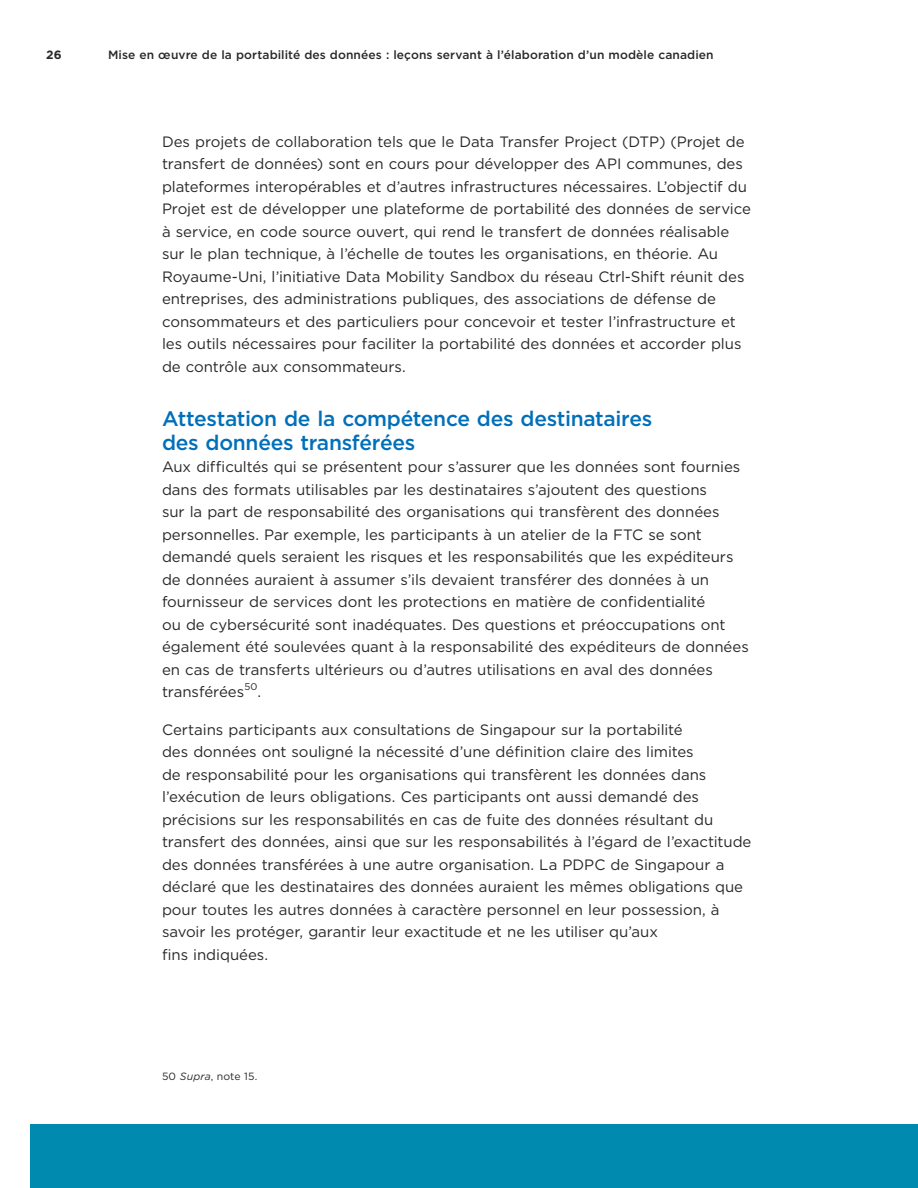
<style>
.page{position:relative;width:918px;height:1188px;background:#fff}
.page>*{position:absolute;margin:0;border:0;box-sizing:border-box;transform-origin:0 0}
.head2{font:500 21px/24px "Gotham";letter-spacing:-.015em;color:#006fba}
.body{font:15px/22.5px "Gotham";letter-spacing:-.005em;color:#292829}
.t1{font:500 12px "Gotham";letter-spacing:.01em;color:#292829}
.t2{font:700 12px "Gotham";color:#292829}
.footnote{font:10.5px "Gotham";letter-spacing:.015em;color:#292829}
.body-2{font:9.75px "Gotham";color:#292829}
.s1{font-style:italic}
</style>
<div class="page">
<div style="left:30px;top:1124px;width:888px;height:64px;background:#008ab0"></div>
<p class="t2" style="left:46px;top:47px;width:17px">26</p>
<p class="t1" style="left:108px;top:47px;width:607px">Mise en œuvre de la portabilité des données : leçons servant à l’élaboration d’un modèle canadien</p>
<p class="body" style="left:162px;top:130px;width:591px">Des projets de collaboration tels que le Data Transfer Project (DTP) (Projet de transfert de données) sont en cours pour développer des API communes, des plateformes interopérables et d’autres infrastructures nécessaires. L’objectif du Projet est de développer une plateforme de portabilité des données de service à service, en code source ouvert, qui rend le transfert de données réalisable sur le plan technique, à l’échelle de toutes les organisations, en théorie. Au Royaume-Uni, l’initiative Data Mobility Sandbox du réseau Ctrl-Shift réunit des entreprises, des administrations publiques, des associations de défense de consommateurs et des particuliers pour concevoir et tester l’infrastructure et les outils nécessaires pour faciliter la portabilité des données et accorder plus de contrôle aux consommateurs.</p>
<h2 class="head2" style="left:162px;top:406px;width:492px">Attestation de la compétence des destinataires des données transférées</h2>
<p class="body" style="left:162px;top:456px;width:588px">Aux difficultés qui se présentent pour s’assurer que les données sont fournies dans des formats utilisables par les destinataires s’ajoutent des questions<br>sur la part de responsabilité des organisations qui transfèrent des données personnelles. Par exemple, les participants à un atelier de la FTC se sont demandé quels seraient les risques et les responsabilités que les expéditeurs de données auraient à assumer s’ils devaient transférer des données à un fournisseur de services dont les protections en matière de confidentialité<br>ou de cybersécurité sont inadéquates. Des questions et préoccupations ont également été soulevées quant à la responsabilité des expéditeurs de données en cas de transferts ultérieurs ou d’autres utilisations en aval des données transférées</p>
<p class="body-2" style="left:244px;top:681px;width:15px">50</p>
<p class="body" style="left:258px;top:681px;width:5px">.</p>
<p class="body" style="left:162px;top:718px;width:591px">Certains participants aux consultations de Singapour sur la portabilité<br>des données ont souligné la nécessité d’une définition claire des limites<br>de responsabilité pour les organisations qui transfèrent les données dans l’exécution de leurs obligations. Ces participants ont aussi demandé des précisions sur les responsabilités en cas de fuite des données résultant du transfert des données, ainsi que sur les responsabilités à l’égard de l’exactitude des données transférées à une autre organisation. La PDPC de Singapour a déclaré que les destinataires des données auraient les mêmes obligations que pour toutes les autres données à caractère personnel en leur possession, à savoir les protéger, garantir leur exactitude et ne les utiliser qu’aux<br>fins indiquées.</p>
<p class="footnote" style="left:162px;top:1070px;width:97px">50 <span class="s1">Supra</span>, note 15.</p>
</div>
